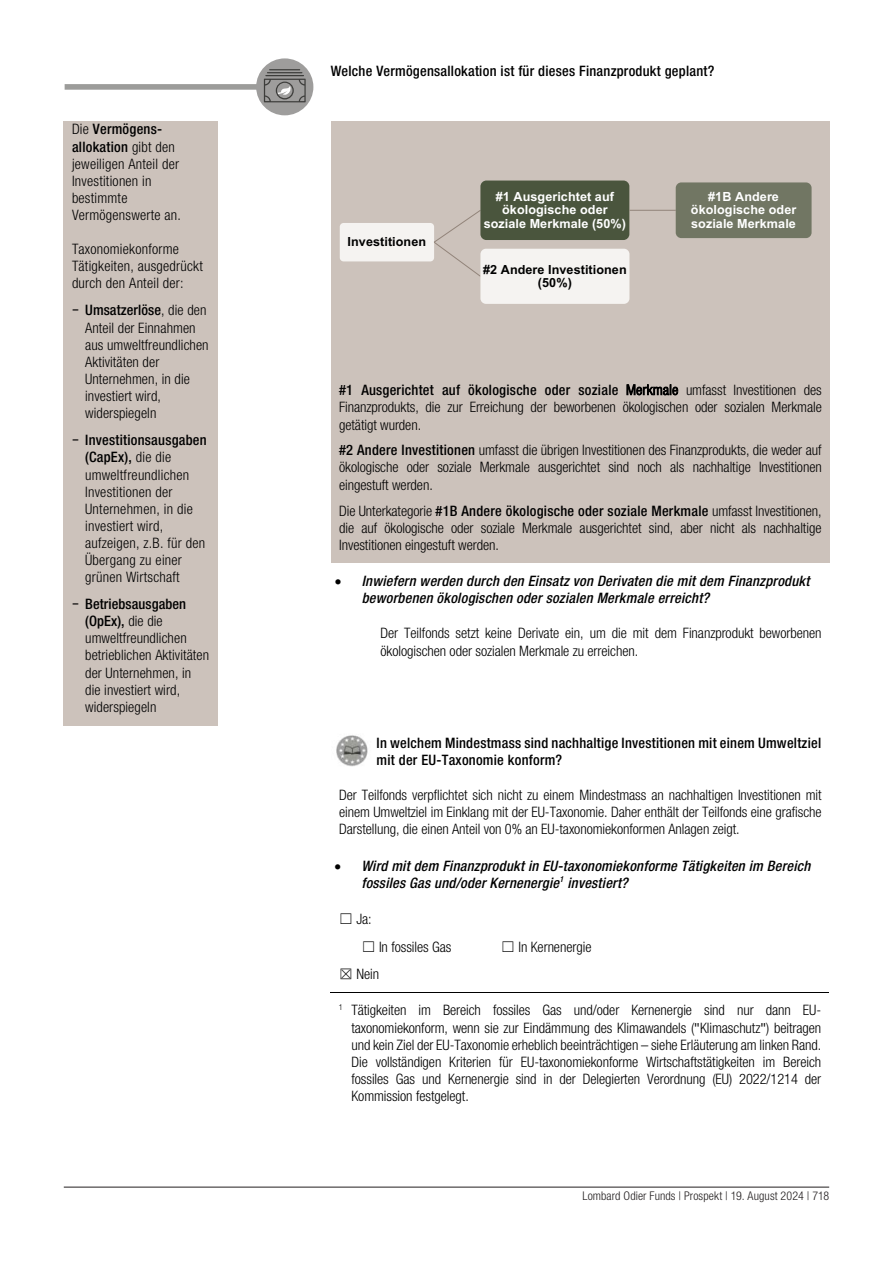
<style>
.page{position:relative;width:893px;height:1263px;background:#fff}
.page>*{position:absolute;margin:0;border:0;box-sizing:border-box;transform-origin:0 0}
.t1{font:300 condensed 14.4px/17.1px "Helvetica Neue LT Std";letter-spacing:.005em;color:#000}
.t2{font:italic 500 condensed 14.4px/17.2px "Helvetica Neue LT Std";letter-spacing:.015em;color:#000}
.t3{font:500 condensed 14.4px/17.2px "Helvetica Neue LT Std";letter-spacing:.015em;color:#000}
.t4{font:700 12.6px/13.4px "Arial";letter-spacing:.005em;color:#fff;text-align:center}
.t5{font:700 12.6px/13.4px "Arial";letter-spacing:.005em;color:#000;text-align:center}
.t6{font:300 condensed 12px "Helvetica Neue LT Std";letter-spacing:.01em;color:#231f20}
.s1{font-weight:500}
.s2{font-family:"Arial Narrow";font-weight:400;font-stretch:normal}
.s3{font-size:14.1px}
.s4{font-family:"MS Gothic";font-weight:400;font-stretch:normal}
.s5{font-family:"Calibri";font-weight:400;font-stretch:normal}
</style>
<div class="page">
<hr style="left:64px;top:1187px;width:765px;height:1px;background:#231f20">
<div style="left:64px;top:121px;width:154px;height:604px;background:#ccc2bb"></div>
<div style="left:331px;top:121px;width:499px;height:252px;background:#ccc2bb"></div>
<div style="left:331px;top:373px;width:499px;height:190px;background:#ccc2bb"></div>
<hr style="left:330px;top:992px;width:499px;height:1px;background:#000">
<img style="left:336px;top:735px;width:32px;height:32px">
<div style="left:65px;top:84px;width:203px;height:6px;background:#9c9c9a"></div>
<svg style="left:256px;top:58px;width:57px;height:57px"></svg>
<svg style="left:264px;top:79px;width:42px;height:23px"></svg>
<hr style="left:265px;top:75px;width:39px;height:1px;background:#3d3d3b">
<hr style="left:267px;top:72px;width:35px;height:1px;background:#3d3d3b">
<hr style="left:269px;top:69px;width:31px;height:1px;background:#3d3d3b">
<div style="left:340px;top:223px;width:94px;height:38px;background:#f5f3f1;border-radius:4px"></div>
<div style="left:480px;top:181px;width:149px;height:59px;background:#4a553d;border-radius:6px"></div>
<hr style="left:629px;top:210px;width:47px;height:1px;background:#92847a">
<div style="left:676px;top:182px;width:136px;height:56px;background:#717663;border-radius:6px"></div>
<svg style="left:433px;top:209px;width:48px;height:68px"></svg>
<div style="left:480px;top:249px;width:149px;height:55px;background:#f5f3f1;border-radius:6px"></div>
<p class="t1" style="left:72px;top:121px;width:111px">Die <span class="s1">Vermögens&shy;allokation</span> gibt den jeweiligen Anteil der<br>Investitionen in bestimmte<br>Vermögenswerte an.</p>
<p class="t1" style="left:72px;top:240px;width:132px">Taxonomiekonforme<br>Tätigkeiten, ausgedrückt durch den Anteil der:</p>
<p class="t1" style="left:85px;top:302px;width:125px;text-indent:-13px"><span class="s2">−</span> <span class="s1">Umsatzerlöse</span>, die den<br>Anteil der Einnahmen aus umweltfreundlichen<br>Aktivitäten der<br>Unternehmen, in die investiert wird, widerspiegeln</p>
<p class="t1" style="left:85px;top:431px;width:123px;text-indent:-13px"><span class="s2">−</span> <span class="s1">Investitionsausgaben (CapEx),</span> die die umweltfreundlichen<br>Investitionen der<br>Unternehmen, in die investiert wird, aufzeigen, z.B. für den<br>Übergang zu einer grünen Wirtschaft</p>
<p class="t1" style="left:85px;top:595px;width:125px;text-indent:-13px"><span class="s2">−</span> <span class="s1">Betriebsausgaben (OpEx),</span> die die umweltfreundlichen betrieblichen Aktivitäten der Unternehmen, in die investiert wird, widerspiegeln</p>
<p class="t3" style="left:331px;top:62px;width:385px">Welche Vermögensallokation ist für dieses Finanzprodukt geplant?</p>
<p class="t5" style="left:348px;top:235px;width:80px">Investitionen</p>
<p class="t4" style="left:484px;top:190px;width:144px">#1 Ausgerichtet auf ökologische oder soziale Merkmale (50%)</p>
<p class="t4" style="left:691px;top:190px;width:107px">#1B Andere ökologische oder soziale Merkmale</p>
<p class="t5" style="left:483px;top:263px;width:145px">#2 Andere Investitionen (50%)</p>
<p class="t1" style="left:339px;top:381px;width:484px;text-align:justify"><span class="s1">#1 Ausgerichtet auf ökologische oder soziale</span> <span class="s3">Merkmale</span> umfasst Investitionen des Finanzprodukts, die zur Erreichung der beworbenen ökologischen oder sozialen Merkmale getätigt wurden.</p>
<p class="t1" style="left:339px;top:442px;width:484px;text-align:justify"><span class="s1">#2 Andere Investitionen</span> umfasst die übrigen Investitionen des Finanzprodukts, die weder auf ökologische oder soziale Merkmale ausgerichtet sind noch als nachhaltige Investitionen eingestuft werden.</p>
<p class="t1" style="left:339px;top:502px;width:484px;text-align:justify">Die Unterkategorie <span class="s1">#1B Andere ökologische oder soziale Merkmale</span> umfasst Investitionen, die auf ökologische oder soziale Merkmale ausgerichtet sind, aber nicht als nachhaltige Investitionen eingestuft werden.</p>
<p class="t2" style="left:362px;top:573px;width:449px;text-indent:-27px">• Inwiefern werden durch den Einsatz von Derivaten die mit dem Finanzprodukt beworbenen ökologischen oder sozialen Merkmale erreicht?</p>
<p class="t1" style="left:381px;top:624px;width:443px">Der Teilfonds setzt keine Derivate ein, um die mit dem Finanzprodukt beworbenen ökologischen oder sozialen Merkmale zu erreichen.</p>
<p class="t3" style="left:377px;top:734px;width:446px">In welchem Mindestmass sind nachhaltige Investitionen mit einem Umweltziel mit der EU-Taxonomie konform?</p>
<p class="t1" style="left:339px;top:786px;width:484px;text-align:justify">Der Teilfonds verpflichtet sich nicht zu einem Mindestmass an nachhaltigen Investitionen mit einem Umweltziel im Einklang mit der EU-Taxonomie. Daher enthält der Teilfonds eine grafische Darstellung, die einen Anteil von 0% an EU-taxonomiekonformen Anlagen zeigt.</p>
<p class="t2" style="left:361px;top:857px;width:450px;text-indent:-27px">• Wird mit dem Finanzprodukt in EU-taxonomiekonforme Tätigkeiten im Bereich fossiles Gas und/oder Kernenergie<sup>1</sup> investiert?</p>
<p class="t1" style="left:361px;top:905px;width:92px;line-height:27.8px;text-indent:-23px"><span class="s4">☐</span> Ja:<br><span class="s4">☐</span> In fossiles Gas</p>
<p class="t1" style="left:501px;top:938px;width:92px"><span class="s4">☐</span> In Kernenergie</p>
<p class="t1" style="left:339px;top:965px;width:42px"><span class="s4">☒</span> Nein</p>
<p class="t1" style="left:351px;top:1001px;width:471px;text-align:justify;text-indent:-13px"><sup>1</sup> Tätigkeiten im Bereich fossiles Gas und/oder Kernenergie sind nur dann EU&shy;taxonomiekonform, wenn sie zur Eindämmung des Klimawandels (<span class="s5">"</span>Klimaschutz<span class="s5">"</span>) beitragen und kein Ziel der EU-Taxonomie erheblich beeinträchtigen – siehe Erläuterung am linken Rand.<br>Die vollständigen Kriterien für EU-taxonomiekonforme Wirtschaftstätigkeiten im Bereich fossiles Gas und Kernenergie sind in der Delegierten Verordnung (EU) 2022/1214 der Kommission festgelegt.</p>
<p class="t6" style="left:582px;top:1189px;width:248px">Lombard Odier Funds | Prospekt | 19. August 2024 | 718</p>
</div>
